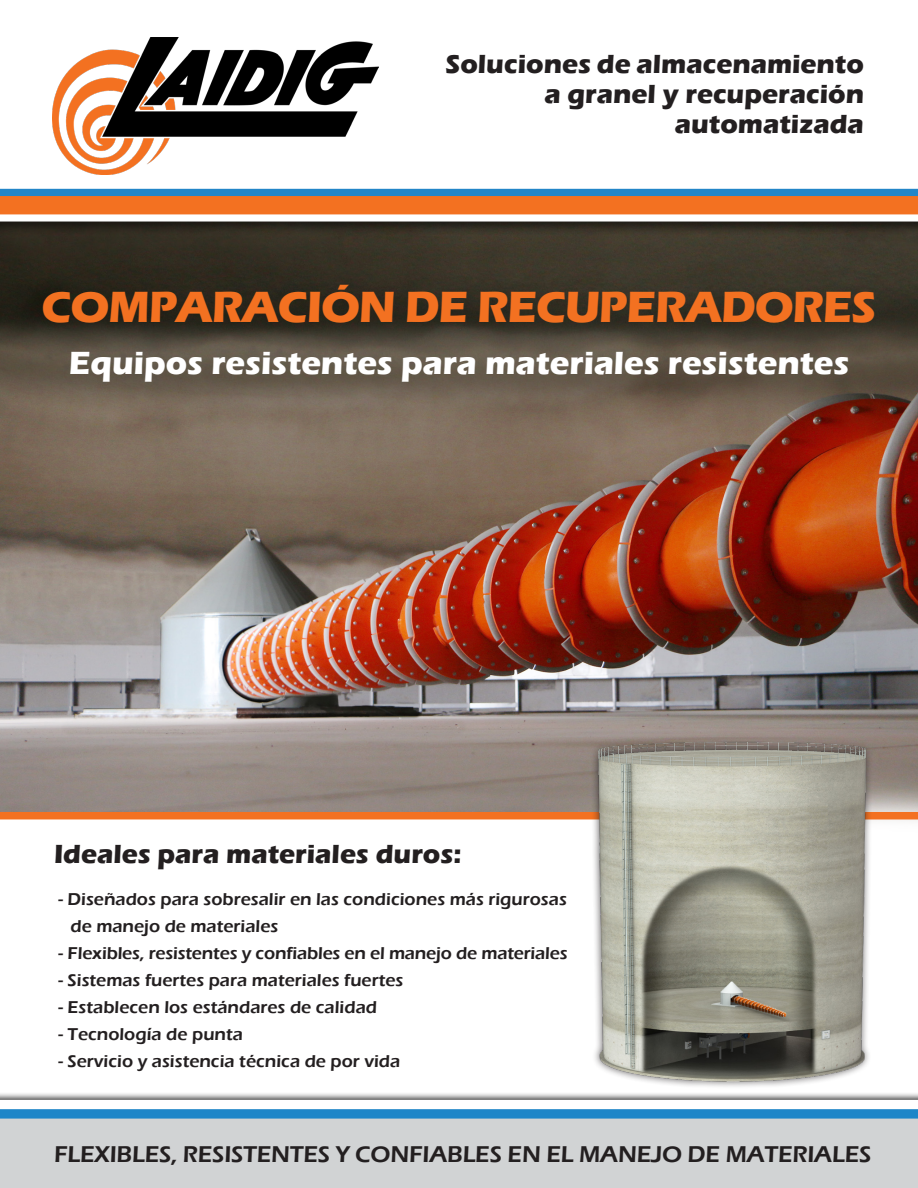
<style>
.page{position:relative;width:918px;height:1188px;background:#fff}
.page>*{position:absolute;margin:0;border:0;box-sizing:border-box;transform-origin:0 0}
.t1{font:700 45px "Eras ITC";letter-spacing:-.025em;color:#f37121}
.t2{font:700 33px "Eras ITC";color:#fff}
.Laidig_Orange_Header{font:700 27px/30px "Eras ITC";color:#231f20;text-align:right}
.t3{font:600 23.55px "Eras ITC";letter-spacing:-.01em;color:#231f20}
.Laidig_Orange_Header-2{font:600 17.7px/27px "Eras ITC";color:#231f20}
</style>
<div class="page">
<img style="left:0;top:235px;width:918px;height:586px">
<div style="left:0;top:812px;width:613px;height:287px;background:#fff"></div>
<div style="left:0;top:812px;width:918px;height:7px;background:#f37121"></div>
<img style="left:575px;top:711px;width:316px;height:301px">
<img style="left:0;top:66px;width:918px;height:169px">
<img style="left:53px;top:37px;width:325px;height:137px">
<img style="left:0;top:1012px;width:918px;height:176px">
<h3 class="Laidig_Orange_Header" style="left:446px;top:49px;width:420px">Soluciones de almacenamiento a granel y recuperación automatizada</h3>
<p class="t1" style="left:42px;top:281px;width:836px">COMPARACIÓN DE RECUPERADORES</p>
<p class="t2" style="left:69px;top:344px;width:782px">Equipos resistentes para materiales resistentes</p>
<p class="Laidig_Orange_Header" style="left:54px;top:840px;width:409px">Ideales para materiales duros:</p>
<p class="Laidig_Orange_Header-2" style="left:70px;top:886px;width:498px;text-indent:-12px">- Diseñados para sobresalir en las condiciones más rigurosas de manejo de materiales</p>
<p class="Laidig_Orange_Header-2" style="left:58px;top:940px;width:511px">- Flexibles, resistentes y confiables en el manejo de materiales</p>
<p class="Laidig_Orange_Header-2" style="left:58px;top:967px;width:346px">- Sistemas fuertes para materiales fuertes</p>
<p class="Laidig_Orange_Header-2" style="left:58px;top:994px;width:320px">- Establecen los estándares de calidad</p>
<p class="Laidig_Orange_Header-2" style="left:58px;top:1021px;width:186px">- Tecnología de punta</p>
<p class="Laidig_Orange_Header-2" style="left:58px;top:1048px;width:343px">- Servicio y asistencia técnica de por vida</p>
<p class="t3" style="left:54px;top:1141px;width:819px">FLEXIBLES, RESISTENTES Y CONFIABLES EN EL MANEJO DE MATERIALES</p>
</div>
